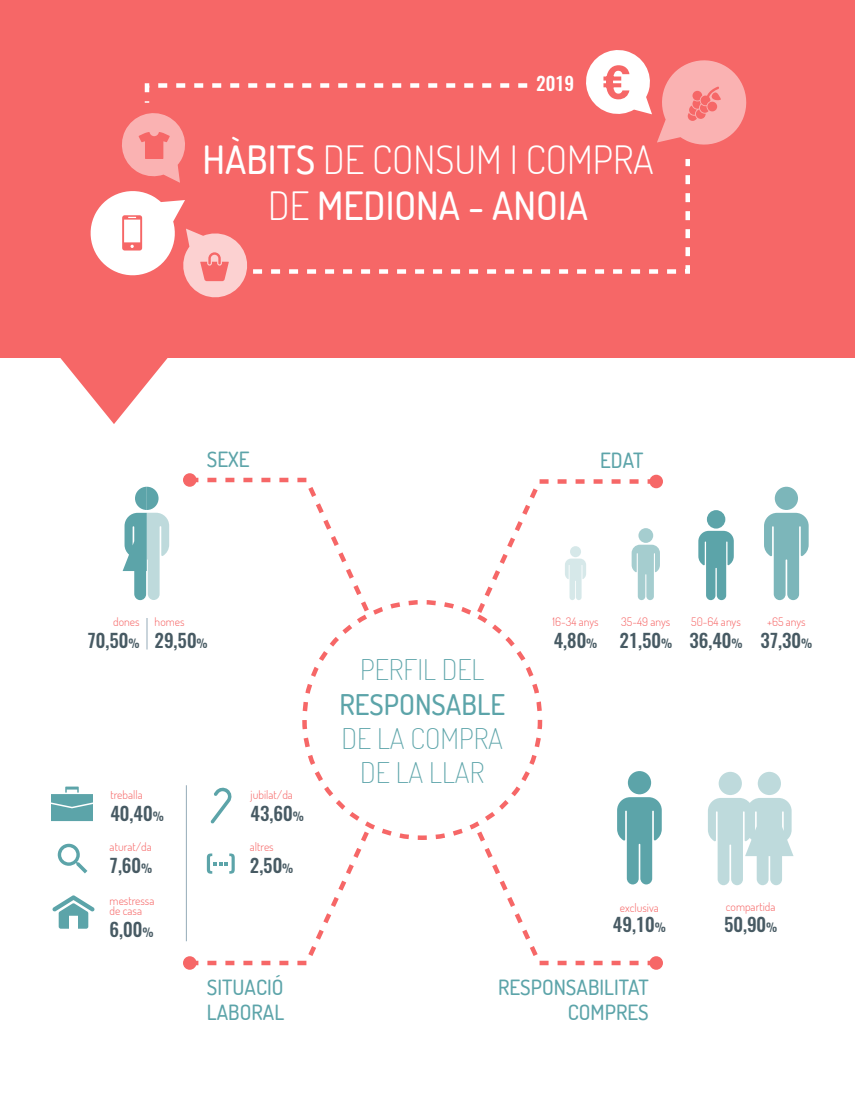
<style>
.page{position:relative;width:855px;height:1107px;background:#fff}
.page>*{position:absolute;margin:0;border:0;box-sizing:border-box;transform-origin:0 0}
.t1{font:500 39px/46.8px "Dosis";color:#fff;text-align:center}
.t2{font:200 28.5px/34.2px "Dosis";color:#5ca4a9;text-align:center}
.t3{font:500 28.5px "Dosis";color:#5ca4a9}
.t4{font:500 21px/25.2px "Dosis";color:#5ca4a9}
.t5{font:500 18.67px "Oswald";color:#475a63}
.t6{font:500 18.67px "Oswald";color:#fff}
.t7{font:300 11.7px/9.8px "Dosis";color:#f66767}
.s1{font-weight:300}
.s2{font-size:11.7px}
</style>
<div class="page">
<div style="left:0;top:0;width:855px;height:358px;background:#f66767"></div>
<svg style="left:51px;top:787px;width:42px;height:34px"></svg>
<svg style="left:185px;top:477px;width:190px;height:144px"></svg>
<div style="left:183px;top:473px;width:14px;height:14px;background:#f66767;border-radius:50%"></div>
<div style="left:649px;top:475px;width:14px;height:13px;background:#f66767;border-radius:50%"></div>
<svg style="left:764px;top:513px;width:45px;height:87px"></svg>
<div style="left:775px;top:487px;width:23px;height:23px;background:#7cb6ba;border-radius:50%"></div>
<svg style="left:698px;top:531px;width:36px;height:69px"></svg>
<div style="left:707px;top:510px;width:18px;height:19px;background:#5ca4a9;border-radius:50%"></div>
<svg style="left:477px;top:477px;width:184px;height:145px"></svg>
<div style="left:570px;top:546px;width:11px;height:11px;background:#d6e8e9;border-radius:50%"></div>
<svg style="left:123px;top:487px;width:46px;height:114px"></svg>
<hr style="left:147px;top:618px;width:1px;height:32px;background:#95abb8">
<svg style="left:58px;top:844px;width:29px;height:29px"></svg>
<div style="left:183px;top:956px;width:14px;height:14px;background:#f66767;border-radius:50%"></div>
<svg style="left:52px;top:895px;width:43px;height:34px"></svg>
<svg style="left:185px;top:787px;width:190px;height:181px"></svg>
<hr style="left:186px;top:785px;width:1px;height:156px;background:#95abb8">
<svg style="left:649px;top:956px;width:14px;height:14px"></svg>
<svg style="left:471px;top:797px;width:191px;height:171px"></svg>
<div style="left:628px;top:771px;width:23px;height:23px;background:#5ca4a9;border-radius:50%"></div>
<div style="left:758px;top:772px;width:23px;height:23px;background:#bedadc;border-radius:50%"></div>
<svg style="left:708px;top:798px;width:86px;height:87px"></svg>
<div style="left:719px;top:772px;width:23px;height:23px;background:#bedadc;border-radius:50%"></div>
<svg style="left:586px;top:50px;width:160px;height:95px"></svg>
<svg style="left:60px;top:113px;width:187px;height:311px"></svg>
<svg style="left:144px;top:83px;width:384px;height:20px"></svg>
<svg style="left:253px;top:159px;width:437px;height:115px"></svg>
<h3 class="t6" style="left:536px;top:73px;width:39px">2019</h3>
<h1 class="t1" style="left:203px;top:135px;width:453px">HÀBITS <span class="s1">DE CONSUM I COMPRA<br>DE</span> MEDIONA - ANOIA</h1>
<h3 class="t4" style="left:207px;top:446px;width:44px">SEXE</h3>
<h3 class="t4" style="left:600px;top:447px;width:45px">EDAT</h3>
<p class="t7" style="left:113px;top:617px;width:28px">dones</p>
<h3 class="t5" style="left:88px;top:631px;width:54px">70,50<span class="s2">%</span></h3>
<p class="t7" style="left:155px;top:617px;width:31px">homes</p>
<h3 class="t5" style="left:155px;top:631px;width:55px">29,50<span class="s2">%</span></h3>
<p class="t7" style="left:110px;top:789px;width:34px">treballa</p>
<h3 class="t5" style="left:110px;top:803px;width:55px">40,40<span class="s2">%</span></h3>
<p class="t7" style="left:110px;top:841px;width:44px">aturat/da</p>
<h3 class="t5" style="left:110px;top:855px;width:44px">7,60<span class="s2">%</span></h3>
<p class="t7" style="left:110px;top:896px;width:46px">mestressa de casa</p>
<h3 class="t5" style="left:110px;top:920px;width:45px">6,00<span class="s2">%</span></h3>
<p class="t7" style="left:251px;top:789px;width:44px">jubilat/da</p>
<h3 class="t5" style="left:251px;top:803px;width:55px">43,60<span class="s2">%</span></h3>
<p class="t7" style="left:250px;top:841px;width:25px">altres</p>
<h3 class="t5" style="left:250px;top:855px;width:45px">2,50<span class="s2">%</span></h3>
<h3 class="t4" style="left:207px;top:974px;width:79px">SITUACIÓ<br>LABORAL</h3>
<h2 class="t2" style="left:360px;top:652px;width:126px">PERFIL DEL</h2>
<h2 class="t3" style="left:339px;top:686px;width:167px">RESPONSABLE</h2>
<h2 class="t2" style="left:341px;top:721px;width:163px">DE LA COMPRA<br>DE LA LLAR</h2>
<p class="t7" style="left:552px;top:617px;width:48px">16-34 anys</p>
<h3 class="t5" style="left:554px;top:631px;width:45px">4,80<span class="s2">%</span></h3>
<p class="t7" style="left:621px;top:617px;width:50px">35-49 anys</p>
<h3 class="t5" style="left:619px;top:631px;width:54px">21,50<span class="s2">%</span></h3>
<p class="t7" style="left:691px;top:617px;width:51px">50-64 anys</p>
<h3 class="t5" style="left:690px;top:631px;width:55px">36,40<span class="s2">%</span></h3>
<p class="t7" style="left:767px;top:617px;width:40px">+65 anys</p>
<h3 class="t5" style="left:761px;top:631px;width:53px">37,30<span class="s2">%</span></h3>
<p class="t7" style="left:620px;top:902px;width:40px">exclusiva</p>
<h3 class="t5" style="left:613px;top:915px;width:55px">49,10<span class="s2">%</span></h3>
<h3 class="t4" style="left:498px;top:974px;width:152px;text-align:right">RESPONSABILITAT<br>COMPRES</h3>
<p class="t7" style="left:726px;top:901px;width:51px">compartida</p>
<h3 class="t5" style="left:724px;top:915px;width:55px">50,90<span class="s2">%</span></h3>
</div>
